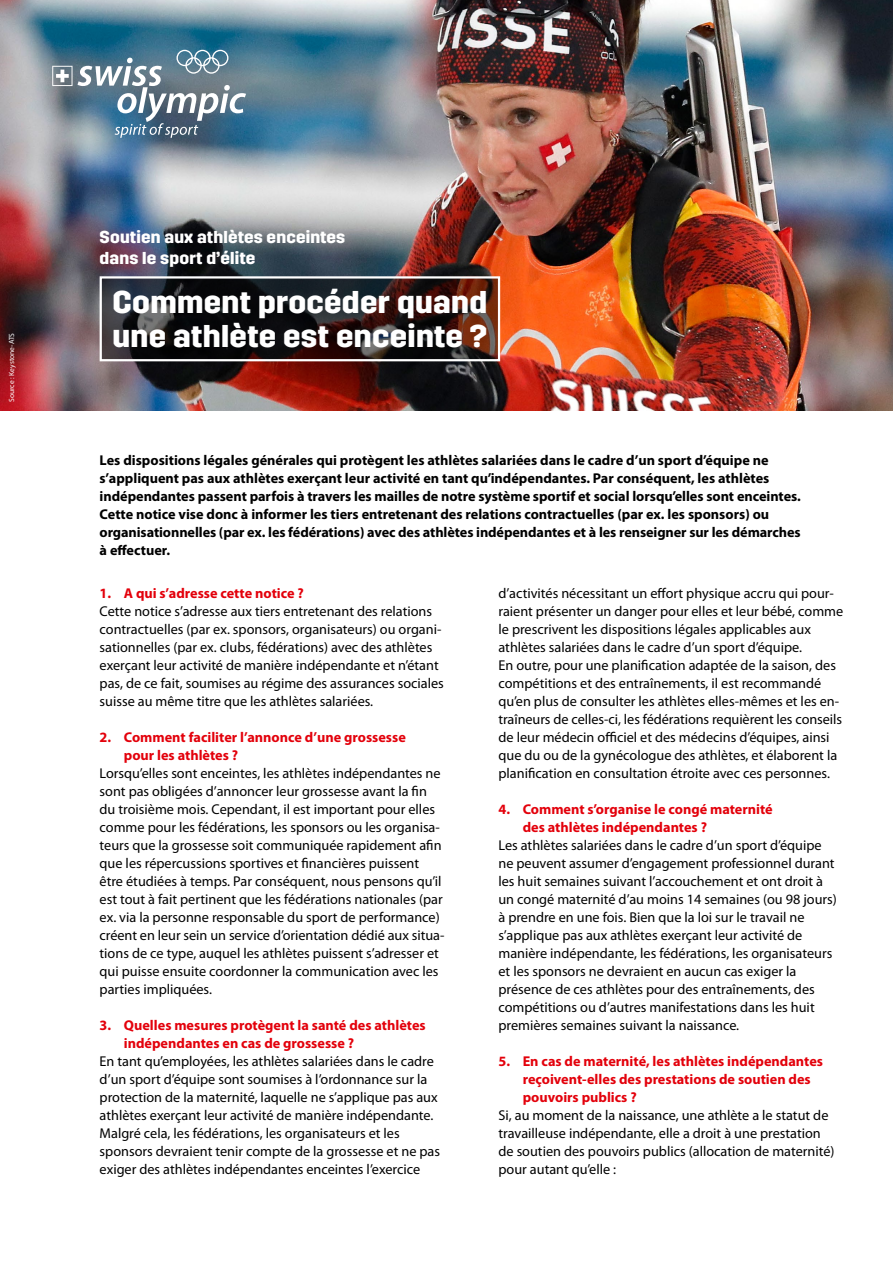
<style>
.page{position:relative;width:893px;height:1263px;background:#fff}
.page>*{position:absolute;margin:0;border:0;box-sizing:border-box;transform-origin:0 0}
.t1{font:700 31.5px/34.5px "Trim";letter-spacing:.01em;color:#fff}
.t2{font:700 17.25px/21px "Trim";letter-spacing:.01em;color:#fff}
.t3{font:14.25px/18px "Myriad Pro";color:#000}
.t4{font:700 14.25px/18px "Myriad Pro";letter-spacing:-.005em;color:#000}
.t5{font:700 14.25px/18px "Myriad Pro";color:#e3000b}
.t6{font:7.5px "Myriad Pro";letter-spacing:-.005em;color:#fff}
</style>
<div class="page">
<img style="left:0;top:0;width:893px;height:410px">
<svg style="left:52px;top:50px;width:194px;height:88px;background:#728b9c"></svg>
<svg style="left:103px;top:279px;width:394px;height:79px;background:#231a1a"></svg>
<div style="left:100px;top:276px;width:400px;height:85px;border:2px solid #fff"></div>
<p class="t6" style="left:8px;top:402px;width:70px;rotate:-90deg">Source : Keystone-ATS</p>
<p class="t2" style="left:100px;top:226px;width:247px">Soutien aux athlètes enceintes dans le sport d’élite</p>
<h1 class="t1" style="left:112px;top:285px;width:376px">Comment procéder quand une athlète est enceinte ?</h1>
<p class="t4" style="left:100px;top:451px;width:703px">Les dispositions légales générales qui protègent les athlètes salariées dans le cadre d’un sport d’équipe ne s’appliquent pas aux athlètes exerçant leur activité en tant qu’indépendantes. Par conséquent, les athlètes indépendantes passent parfois à travers les mailles de notre système sportif et social lorsqu’elles sont enceintes.<br>Cette notice vise donc à informer les tiers entretenant des relations contractuelles (par ex. les sponsors) ou organisationnelles (par ex. les fédérations) avec des athlètes indépendantes et à les renseigner sur les démarches à effectuer.</p>
<p class="t3" style="left:498px;top:584px;width:346px">d’activités nécessitant un effort physique accru qui pour&shy;raient présenter un danger pour elles et leur bébé, comme le prescrivent les dispositions légales applicables aux athlètes salariées dans le cadre d’un sport d’équipe.<br>En outre, pour une planification adaptée de la saison, des compétitions et des entraînements, il est recommandé qu’en plus de consulter les athlètes elles-mêmes et les en&shy;traîneurs de celles-ci, les fédérations requièrent les conseils de leur médecin officiel et des médecins d’équipes, ainsi que du ou de la gynécologue des athlètes, et élaborent la planification en consultation étroite avec ces personnes.</p>
<p class="t5" style="left:523px;top:800px;width:252px;text-indent:-24px">4. Comment s’organise le congé maternité des athlètes indépendantes ?</p>
<p class="t3" style="left:498px;top:836px;width:340px">Les athlètes salariées dans le cadre d’un sport d’équipe ne peuvent assumer d’engagement professionnel durant les huit semaines suivant l’accouchement et ont droit à un congé maternité d’au moins 14 semaines (ou 98 jours) à prendre en une fois. Bien que la loi sur le travail ne s’applique pas aux athlètes exerçant leur activité de manière indépendante, les fédérations, les organisateurs et les sponsors ne devraient en aucun cas exiger la présence de ces athlètes pour des entraînements, des compétitions ou d’autres manifestations dans les huit premières semaines suivant la naissance.</p>
<p class="t5" style="left:523px;top:1052px;width:302px;text-indent:-24px">5. En cas de maternité, les athlètes indépendantes reçoivent-elles des prestations de soutien des pouvoirs publics ?</p>
<p class="t3" style="left:498px;top:1106px;width:338px">Si, au moment de la naissance, une athlète a le statut de travailleuse indépendante, elle a droit à une prestation de soutien des pouvoirs publics (allocation de maternité) pour autant qu’elle :</p>
<p class="t5" style="left:100px;top:584px;width:206px">1. A qui s’adresse cette notice ?</p>
<p class="t3" style="left:100px;top:602px;width:346px">Cette notice s’adresse aux tiers entretenant des relations contractuelles (par ex. sponsors, organisateurs) ou organi&shy;sationnelles (par ex. clubs, fédérations) avec des athlètes exerçant leur activité de manière indépendante et n’étant pas, de ce fait, soumises au régime des assurances sociales suisse au même titre que les athlètes salariées.</p>
<p class="t5" style="left:124px;top:728px;width:283px;text-indent:-24px">2. Comment faciliter l’annonce d’une grossesse pour les athlètes ?</p>
<p class="t3" style="left:100px;top:764px;width:346px">Lorsqu’elles sont enceintes, les athlètes indépendantes ne sont pas obligées d’annoncer leur grossesse avant la fin du troisième mois. Cependant, il est important pour elles comme pour les fédérations, les sponsors ou les organisa&shy;teurs que la grossesse soit communiquée rapidement afin que les répercussions sportives et financières puissent être étudiées à temps. Par conséquent, nous pensons qu’il est tout à fait pertinent que les fédérations nationales (par ex. via la personne responsable du sport de performance) créent en leur sein un service d’orientation dédié aux situa&shy;tions de ce type, auquel les athlètes puissent s’adresser et qui puisse ensuite coordonner la communication avec les parties impliquées.</p>
<p class="t5" style="left:124px;top:1016px;width:303px;text-indent:-24px">3. Quelles mesures protègent la santé des athlètes indépendantes en cas de grossesse ?</p>
<p class="t3" style="left:100px;top:1052px;width:342px">En tant qu’employées, les athlètes salariées dans le cadre d’un sport d’équipe sont soumises à l’ordonnance sur la protection de la maternité, laquelle ne s’applique pas aux athlètes exerçant leur activité de manière indépendante.<br>Malgré cela, les fédérations, les organisateurs et les sponsors devraient tenir compte de la grossesse et ne pas exiger des athlètes indépendantes enceintes l’exercice</p>
</div>
